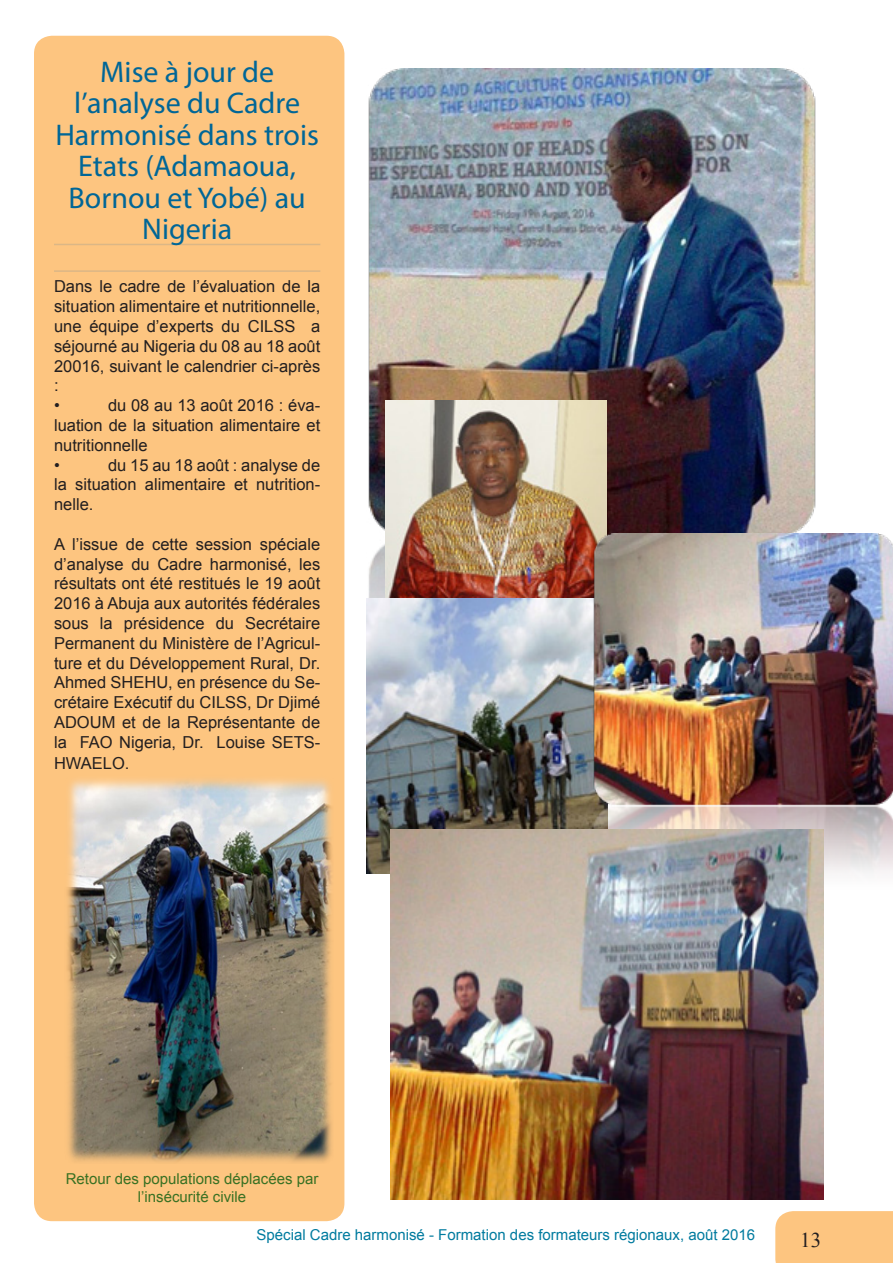
<style>
.page{position:relative;width:893px;height:1263px;background:#fff}
.page>*{position:absolute;margin:0;border:0;box-sizing:border-box;transform-origin:0 0}
.t1{font:30px/31.5px "Myriad Pro";color:#006697;text-align:center}
.t2{font:21px "Times New Roman";color:#231f20}
.t3{font:16.5px/19.8px "Arial";color:#231f20;text-align:justify}
.t4{font:15px "Arial";color:#007b9f}
.t5{font:15px/18px "Arial";color:#397123;text-align:center}
</style>
<div class="page">
<div style="left:775px;top:1211px;width:118px;height:52px;background:#fdc580"></div>
<div style="left:34px;top:36px;width:310px;height:1185px;background:#fdc580;border-radius:18px"></div>
<hr style="left:54px;top:244px;width:266px;height:1px;background:#dbb786">
<hr style="left:54px;top:270px;width:266px;height:2px;background:#dbb786">
<img style="left:368px;top:69px;width:447px;height:529px">
<img style="left:385px;top:400px;width:221px;height:198px">
<img style="left:366px;top:598px;width:225px;height:276px">
<img style="left:591px;top:534px;width:302px;height:544px">
<img style="left:390px;top:830px;width:433px;height:370px">
<img style="left:67px;top:779px;width:265px;height:383px">
<p class="t1" style="left:55px;top:55px;width:265px">Mise à jour de l’analyse du Cadre<br>Harmonisé dans trois<br>Etats (Adamaoua,<br>Bornou et Yobé) au<br>Nigeria</p>
<p class="t3" style="left:54px;top:277px;width:268px">Dans le cadre de l’évaluation de la situation alimentaire et nutritionnelle, une équipe d’experts du CILSS a séjourné au Nigeria du 08 au 18 août 20016, suivant le calendrier ci-après :</p>
<p class="t3" style="left:54px;top:396px;width:7px">•</p>
<p class="t3" style="left:54px;top:396px;width:268px;text-indent:54px">du 08 au 13 août 2016 : éva&shy;luation de la situation alimentaire et nutritionnelle</p>
<p class="t3" style="left:54px;top:455px;width:7px">•</p>
<p class="t3" style="left:54px;top:455px;width:268px;text-indent:54px">du 15 au 18 août : analyse de la situation alimentaire et nutrition&shy;nelle.</p>
<p class="t3" style="left:54px;top:534px;width:268px">A l’issue de cette session spéciale d’analyse du Cadre harmonisé, les résultats ont été restitués le 19 août 2016 à Abuja aux autorités fédérales sous la présidence du Secrétaire Permanent du Ministère de l’Agricul&shy;ture et du Développement Rural, Dr.<br>Ahmed SHEHU, en présence du Se&shy;crétaire Exécutif du CILSS, Dr Djimé ADOUM et de la Représentante de la FAO Nigeria, Dr. Louise SETS-</p>
<p class="t3" style="left:54px;top:754px;width:77px">HWAELO.</p>
<p class="t5" style="left:66px;top:1169px;width:254px">Retour des populations déplacées par l’insécurité civile</p>
<p class="t4" style="left:257px;top:1225px;width:500px">Spécial Cadre harmonisé - Formation des formateurs régionaux, août 2016</p>
<p class="t2" style="left:800px;top:1226px;width:22px">13</p>
</div>
